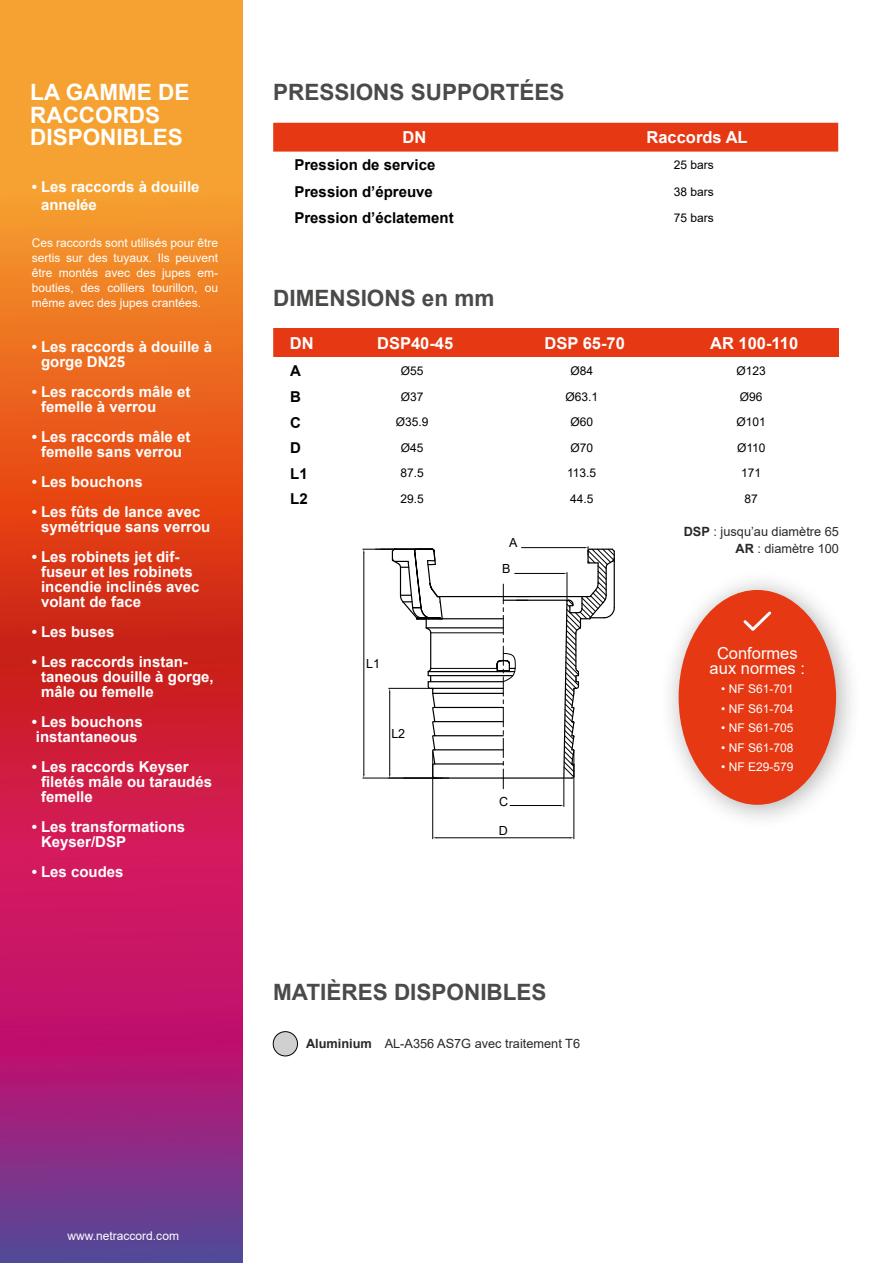
<style>
.page{position:relative;width:893px;height:1263px;background:#fff}
.page>*{position:absolute;margin:0;border:0;box-sizing:border-box;transform-origin:0 0}
.t1{font:700 22.5px "Arial";color:#4a4a49}
.t2{font:700 22.5px/22.5px "Arial";color:#fff}
.t3{font:700 16.5px "Arial";color:#fff}
.t4{font:16.5px/15px "Arial";color:#fff;text-align:center}
.t5{font:700 15px/15px "Arial";color:#fff}
.t6{font:700 15px "Arial";color:#000}
.t7{font:12.75px/16.5px "Arial";color:#282827;text-align:right}
.t8{font:12.6px "Arial";color:#000}
.t9{font:12px/15px "Arial";color:#fff;text-align:justify}
.t10{font:12px "Arial";color:#000}
.s1{font-weight:700}
</style>
<div class="page">
<svg style="left:0;top:0;width:243px;height:1263px;background:#d04941"></svg>
<div style="left:273px;top:123px;width:565px;height:29px;background:#e63812"></div>
<div style="left:273px;top:1032px;width:24px;height:24px;background:#d0d0d0;border-radius:50%"></div>
<div style="left:273px;top:1031px;width:25px;height:25px;border:1px solid #000;border-radius:50%"></div>
<div style="left:273px;top:328px;width:566px;height:29px;background:#e63812"></div>
<div style="left:658px;top:569px;width:205px;height:262px;background:#000;opacity:.32"></div>
<div style="left:679px;top:590px;width:157px;height:215px;background:#e63812;border-radius:50%"></div>
<svg style="left:743px;top:611px;width:28px;height:20px"></svg>
<hr style="left:363px;top:549px;width:32px;height:1px;background:#000">
<hr style="left:363px;top:778px;width:79px;height:1px;background:#000">
<hr style="left:364px;top:553px;width:1px;height:221px;background:#000">
<svg style="left:375px;top:546px;width:240px;height:294px"></svg>
<h1 class="t2" style="left:30px;top:81px;width:161px">LA GAMME DE<br>RACCORDS<br>DISPONIBLES</h1>
<p class="t5" style="left:41px;top:178px;width:160px;line-height:18px;text-indent:-9px">• Les raccords à douille annelée</p>
<p class="t9" style="left:32px;top:235px;width:188px">Ces raccords sont utilisés pour être sertis sur des tuyaux. Ils peuvent être montés avec des jupes em&shy;bouties, des colliers tourillon, ou même avec des jupes crantées.</p>
<p class="t5" style="left:41px;top:339px;width:172px;text-indent:-9px">• Les raccords à douille à gorge DN25</p>
<p class="t5" style="left:41px;top:384px;width:151px;text-indent:-9px">• Les raccords mâle et femelle à verrou</p>
<p class="t5" style="left:32px;top:429px;width:160px;text-align:center">• Les raccords mâle et femelle sans verrou</p>
<p class="t5" style="left:32px;top:474px;width:113px">• Les bouchons</p>
<p class="t5" style="left:41px;top:504px;width:171px;text-indent:-9px">• Les fûts de lance avec symétrique sans verrou</p>
<p class="t5" style="left:41px;top:549px;width:160px;text-indent:-9px">• Les robinets jet dif&shy;fuseur et les robinets incendie inclinés avec volant de face</p>
<p class="t5" style="left:32px;top:624px;width:84px">• Les buses</p>
<p class="t5" style="left:41px;top:654px;width:174px;text-indent:-9px">• Les raccords instan&shy;taneous douille à gorge, mâle ou femelle</p>
<p class="t5" style="left:32px;top:714px;width:113px">• Les bouchons instantaneous</p>
<p class="t5" style="left:41px;top:759px;width:172px;text-indent:-9px">• Les raccords Keyser filetés mâle ou taraudés femelle</p>
<p class="t5" style="left:41px;top:819px;width:146px;text-indent:-9px">• Les transformations<br>Keyser/DSP</p>
<p class="t5" style="left:32px;top:864px;width:93px">• Les coudes</p>
<h1 class="t1" style="left:273px;top:77px;width:293px">PRESSIONS SUPPORTÉES</h1>
<p class="t3" style="left:403px;top:126px;width:25px">DN</p>
<p class="t3" style="left:646px;top:126px;width:103px">Raccords AL</p>
<p class="t6" style="left:294px;top:155px;width:142px">Pression de service</p>
<p class="t10" style="left:674px;top:157px;width:42px">25 bars</p>
<p class="t6" style="left:294px;top:181px;width:140px">Pression d’épreuve</p>
<p class="t10" style="left:674px;top:183px;width:42px">38 bars</p>
<p class="t6" style="left:294px;top:207px;width:161px">Pression d’éclatement</p>
<p class="t10" style="left:674px;top:210px;width:42px">75 bars</p>
<h1 class="t1" style="left:273px;top:282px;width:223px">DIMENSIONS en mm</h1>
<p class="t3" style="left:290px;top:331px;width:25px">DN</p>
<p class="t3" style="left:377px;top:331px;width:78px">DSP40-45</p>
<p class="t3" style="left:544px;top:331px;width:82px">DSP 65-70</p>
<p class="t3" style="left:710px;top:331px;width:90px">AR 100-110</p>
<p class="t6" style="left:290px;top:361px;width:12px">A</p>
<p class="t10" style="left:401px;top:363px;width:24px">Ø55</p>
<p class="t10" style="left:570px;top:363px;width:24px">Ø84</p>
<p class="t10" style="left:736px;top:363px;width:31px">Ø123</p>
<p class="t6" style="left:290px;top:386px;width:12px">B</p>
<p class="t10" style="left:401px;top:388px;width:24px">Ø37</p>
<p class="t10" style="left:565px;top:388px;width:34px">Ø63.1</p>
<p class="t10" style="left:740px;top:388px;width:24px">Ø96</p>
<p class="t6" style="left:290px;top:412px;width:12px">C</p>
<p class="t10" style="left:396px;top:414px;width:34px">Ø35.9</p>
<p class="t10" style="left:570px;top:414px;width:24px">Ø60</p>
<p class="t10" style="left:736px;top:414px;width:31px">Ø101</p>
<p class="t6" style="left:290px;top:437px;width:12px">D</p>
<p class="t10" style="left:401px;top:439px;width:24px">Ø45</p>
<p class="t10" style="left:570px;top:439px;width:24px">Ø70</p>
<p class="t10" style="left:737px;top:439px;width:30px">Ø110</p>
<p class="t6" style="left:290px;top:463px;width:19px">L1</p>
<p class="t10" style="left:401px;top:465px;width:25px">87.5</p>
<p class="t10" style="left:567px;top:465px;width:31px">113.5</p>
<p class="t10" style="left:741px;top:465px;width:22px">171</p>
<p class="t6" style="left:290px;top:488px;width:19px">L2</p>
<p class="t10" style="left:401px;top:490px;width:25px">29.5</p>
<p class="t10" style="left:570px;top:490px;width:25px">44.5</p>
<p class="t10" style="left:744px;top:490px;width:15px">87</p>
<p class="t8" style="left:509px;top:534px;width:10px">A</p>
<p class="t8" style="left:366px;top:655px;width:15px">L1</p>
<p class="t8" style="left:391px;top:724px;width:15px">L2</p>
<p class="t8" style="left:502px;top:560px;width:10px">B</p>
<p class="t8" style="left:499px;top:792px;width:11px">C</p>
<p class="t8" style="left:499px;top:822px;width:11px">D</p>
<h1 class="t1" style="left:273px;top:976px;width:275px">MATIÈRES DISPONIBLES</h1>
<p class="t7" style="left:306px;top:1036px;width:276px"><span class="s1">Aluminium</span> AL-A356 AS7G avec traitement T6</p>
<p class="t7" style="left:684px;top:523px;width:157px"><span class="s1">DSP</span> : jusqu’au diamètre 65<br><span class="s1">AR</span> : diamètre 100</p>
<p class="t4" style="left:710px;top:645px;width:97px">Conformes aux normes :</p>
<p class="t9" style="left:721px;top:681px;width:74px">• NF S61-701</p>
<p class="t9" style="left:721px;top:701px;width:74px">• NF S61-704</p>
<p class="t9" style="left:721px;top:720px;width:74px">• NF S61-705</p>
<p class="t9" style="left:721px;top:740px;width:74px">• NF S61-708</p>
<p class="t9" style="left:721px;top:759px;width:74px">• NF E29-579</p>
<p class="t9" style="left:68px;top:1228px;width:113px">www.netraccord.com</p>
</div>
